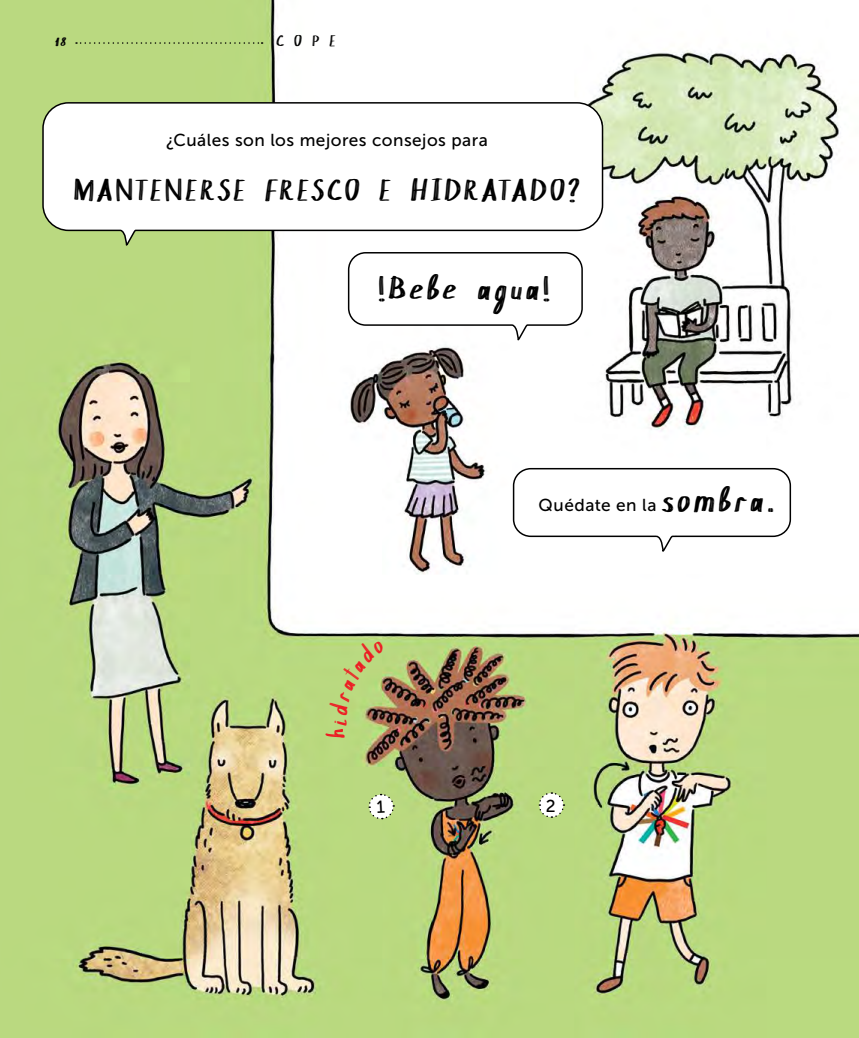
<style>
.page{position:relative;width:859px;height:1038px;background:#fff}
.page>*{position:absolute;margin:0;border:0;box-sizing:border-box;transform-origin:0 0}
.t1{font:36px "Chokle";letter-spacing:.095em;color:#000}
.t2{font:33px "Chokle";letter-spacing:.09em;color:#000}
.t3{font:24.75px "Chokle";color:#ed1d24}
.t4{font:17.25px "Museo Sans 500";letter-spacing:.03em;color:#000}
.t5{font:17.25px "Chokle";letter-spacing:.58em;color:#000}
.s1{font-family:"Chokle";font-size:36px}
</style>
<div class="page">
<img style="left:0;top:0;width:859px;height:1037px">
<svg style="left:347px;top:251px;width:237px;height:90px"></svg>
<svg style="left:42px;top:101px;width:562px;height:145px"></svg>
<svg style="left:512px;top:467px;width:280px;height:85px"></svg>
<svg style="left:538px;top:791px;width:27px;height:27px"></svg>
<svg style="left:325px;top:729px;width:20px;height:8px"></svg>
<svg style="left:76px;top:42px;width:187px;height:2px"></svg>
<svg style="left:368px;top:793px;width:27px;height:27px"></svg>
<svg style="left:328px;top:640px;width:57px;height:75px;background:#b6d37c"></svg>
<p class="t5" style="left:55px;top:32px;width:13px">18</p>
<p class="t5" style="left:276px;top:32px;width:61px">COPE</p>
<p class="t4" style="left:166px;top:130px;width:323px">¿Cuáles son los mejores consejos para</p>
<h2 class="t2" style="left:74px;top:174px;width:507px">MANTENERSE FRESCO E HIDRATADO?</h2>
<h1 class="t1" style="left:379px;top:270px;width:173px">!Bebe agua!</h1>
<h3 class="t3" style="left:327px;top:725px;width:8px;rotate:-90deg">i</h3>
<p class="t4" style="left:538px;top:496px;width:238px">Quédate en la <span class="s1">sombra.</span></p>
<p class="t4" style="left:546px;top:796px;width:11px">2</p>
</div>
